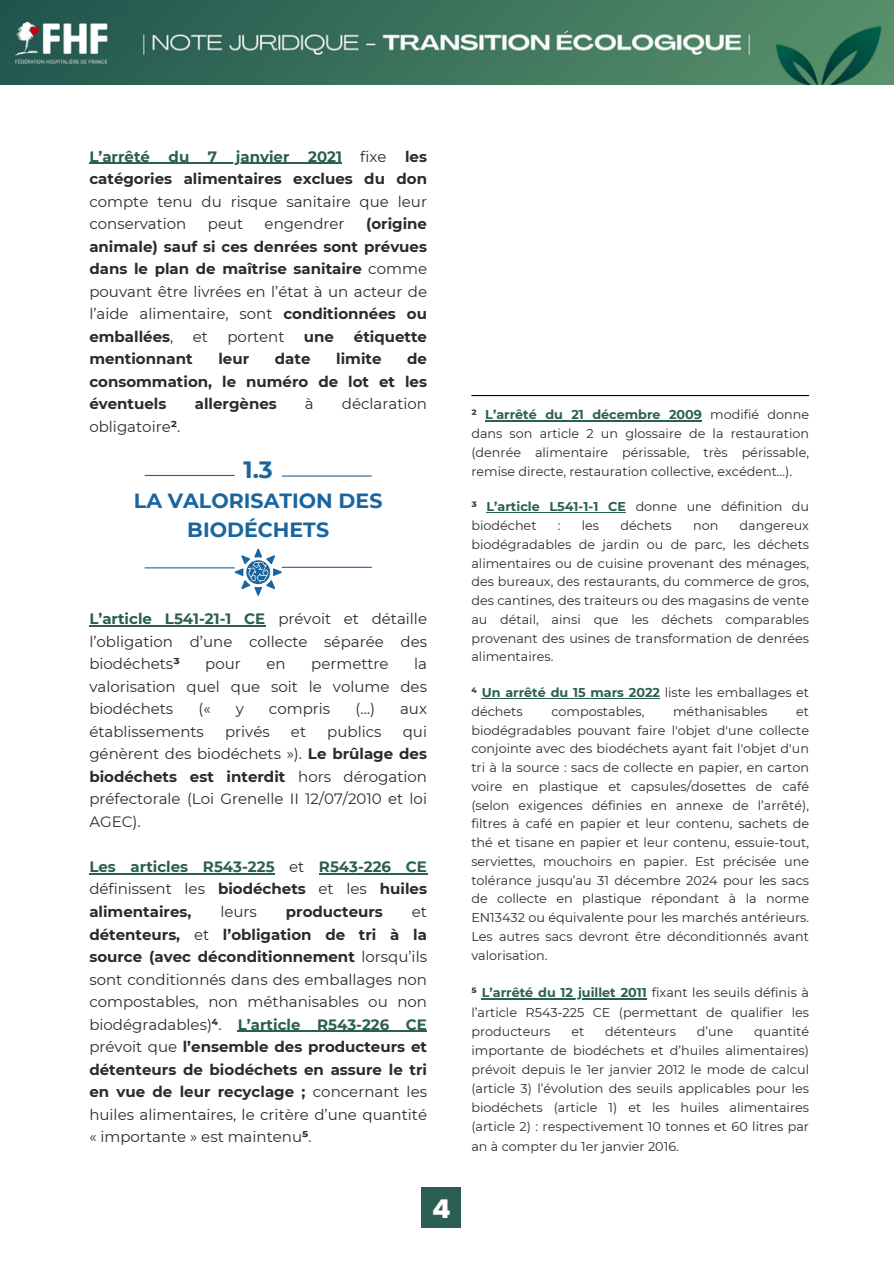
<style>
.page{position:relative;width:894px;height:1264px;background:#fff}
.page>*{position:absolute;margin:0;border:0;box-sizing:border-box;transform-origin:0 0}
.t1{font:700 27.6px "Thicker";color:#fff}
.t2{font:700 23.55px "Montserrat";color:#1a659f}
.t3{font:700 20.55px/28.2px "Montserrat";color:#1a659f;text-align:center}
.t4{font:15px/22.5px "Montserrat";color:#2b2b2b;text-align:justify}
.t5{font:700 15px/22.5px "Montserrat";color:#2b2b2b;text-align:justify}
.t6{font:700 15px/22.5px "Montserrat";color:#2b5f53;text-align:justify}
.t7{font:12.75px/18.8px "Montserrat";color:#2b2b2b;text-align:justify}
.t8{font:700 12.75px "Montserrat";color:#2b5f53}
.s1{font-weight:700;color:#2b5f53}
.s2{font-weight:700}
.s3{font-weight:400}
.s4{font-weight:400;color:#2b2b2b}
.s5{color:#2b2b2b}
</style>
<div class="page">
<img style="left:0;top:1px;width:893px;height:84px">
<hr style="left:471px;top:395px;width:337px;height:1px;background:#000">
<hr style="left:485px;top:420px;width:216px;height:1px;background:#2b5f53">
<hr style="left:486px;top:512px;width:139px;height:1px;background:#2b5f53">
<hr style="left:481px;top:698px;width:179px;height:1px;background:#2b5f53">
<hr style="left:481px;top:998px;width:165px;height:1px;background:#2b5f53">
<hr style="left:145px;top:475px;width:89px;height:1px;background:#1a659f">
<hr style="left:282px;top:475px;width:90px;height:1px;background:#1a659f">
<hr style="left:145px;top:567px;width:89px;height:1px;background:#1a659f">
<hr style="left:282px;top:566px;width:90px;height:2px;background:#1a659f">
<svg style="left:235px;top:548px;width:47px;height:47px"></svg>
<hr style="left:89px;top:625px;width:176px;height:1px;background:#2b5f53">
<hr style="left:89px;top:873px;width:185px;height:1px;background:#2b5f53">
<hr style="left:319px;top:873px;width:108px;height:1px;background:#2b5f53">
<hr style="left:238px;top:1030px;width:189px;height:1px;background:#2b5f53">
<div style="left:421px;top:1187px;width:40px;height:40px;background:#2b5f53"></div>
<hr style="left:89px;top:163px;width:253px;height:1px;background:#2b5f53">
<h2 class="t4" style="left:89px;top:145px;width:339px"><span class="s1">L’arrêté du 7 janvier 2021</span> fixe <span class="s2">les catégories alimentaires exclues du don </span>compte tenu du risque sanitaire que leur conservation</h2>
<h2 class="t5" style="left:89px;top:212px;width:339px;text-indent:276px">(origine animale) sauf si ces denrées sont prévues dans le plan de maîtrise sanitaire <span class="s3">comme pouvant être livrées en l’état à un acteur de l’aide alimentaire, sont</span> conditionnées ou emballées<span class="s3">,</span></h2>
<h2 class="t4" style="left:208px;top:212px;width:37px">peut</h2>
<h2 class="t4" style="left:264px;top:212px;width:81px">engendrer</h2>
<h2 class="t4" style="left:193px;top:325px;width:17px">et</h2>
<h2 class="t4" style="left:227px;top:325px;width:58px">portent</h2>
<h2 class="t5" style="left:304px;top:325px;width:32px">une</h2>
<h2 class="t5" style="left:354px;top:325px;width:75px">étiquette</h2>
<h2 class="t5" style="left:89px;top:347px;width:105px">mentionnant</h2>
<h2 class="t5" style="left:218px;top:347px;width:32px">leur</h2>
<h2 class="t5" style="left:275px;top:347px;width:37px">date</h2>
<h2 class="t5" style="left:336px;top:347px;width:47px">limite</h2>
<h2 class="t5" style="left:89px;top:347px;width:339px;text-indent:318px">de consommation, le numéro de lot et les éventuels</h2>
<h2 class="t5" style="left:195px;top:392px;width:83px">allergènes</h2>
<h2 class="t4" style="left:305px;top:392px;width:10px">à</h2>
<h2 class="t4" style="left:342px;top:392px;width:87px">déclaration</h2>
<h2 class="t4" style="left:89px;top:415px;width:92px">obligatoire<span class="s2">²</span>.</h2>
<p class="t2" style="left:243px;top:455px;width:31px">1.3</p>
<p class="t3" style="left:134px;top:487px;width:250px">LA VALORISATION DES<br>BIODÉCHETS</p>
<p class="t4" style="left:89px;top:607px;width:339px"><span class="s1">L’article L541-21-1 CE</span> prévoit et détaille l’obligation d’une collecte séparée des biodéchets<span class="s2">³</span></p>
<p class="t4" style="left:89px;top:652px;width:339px;text-indent:325px">la valorisation quel que soit le volume des biodéchets</p>
<p class="t4" style="left:205px;top:652px;width:37px">pour</p>
<p class="t4" style="left:266px;top:652px;width:21px">en</p>
<p class="t4" style="left:311px;top:652px;width:79px">permettre</p>
<p class="t4" style="left:198px;top:697px;width:14px">(«</p>
<p class="t4" style="left:235px;top:697px;width:10px">y</p>
<p class="t4" style="left:269px;top:697px;width:63px">compris</p>
<p class="t4" style="left:355px;top:697px;width:21px">(…)</p>
<p class="t4" style="left:400px;top:697px;width:28px">aux</p>
<p class="t4" style="left:89px;top:720px;width:116px">établissements</p>
<p class="t4" style="left:225px;top:720px;width:46px">privés</p>
<p class="t4" style="left:291px;top:720px;width:17px">et</p>
<p class="t4" style="left:327px;top:720px;width:56px">publics</p>
<p class="t4" style="left:89px;top:720px;width:339px;text-indent:313px">qui génèrent des biodéchets »). <span class="s2">Le brûlage des biodéchets est interdit</span> hors dérogation préfectorale (Loi Grenelle II 12/07/2010 et loi AGEC).</p>
<p class="t6" style="left:89px;top:855px;width:339px">Les articles R543-225 <span class="s4">et</span> R543-226 CE <span class="s4">définissent les</span> <span class="s5">biodéchets</span> <span class="s4">et les</span> <span class="s5">huiles alimentaires,</span></p>
<p class="t4" style="left:220px;top:900px;width:38px">leurs</p>
<p class="t5" style="left:286px;top:900px;width:98px">producteurs</p>
<p class="t4" style="left:89px;top:900px;width:339px;text-indent:322px">et <span class="s2">détenteurs,</span> et <span class="s2">l’obligation de tri à la source (avec déconditionnement</span> lorsqu’ils sont conditionnés dans des emballages non compostables, non méthanisables ou non biodégradables)<span class="s2">⁴</span>. <span class="s1">L’article R543-226 CE </span>prévoit que <span class="s2">l’ensemble des producteurs et détenteurs de biodéchets en assure le tri en vue de leur recyclage ;</span> concernant les huiles alimentaires, le critère d’une quantité « importante » est maintenu<span class="s2">⁵</span>.</p>
<p class="t1" style="left:432px;top:1193px;width:19px">4</p>
<p class="t7" style="left:471px;top:405px;width:339px;line-height:19.2px"><span class="s2">²</span> <span class="s1">L’arrêté du 21 décembre 2009</span> modifié donne dans son article 2 un glossaire de la restauration (denrée alimentaire périssable, très périssable, remise directe, restauration collective, excédent…).</p>
<h2 class="t7" style="left:471px;top:497px;width:339px"><span class="s2">³</span> <span class="s1">L’article L541-1-1 CE</span> donne une définition du biodéchet</h2>
<h2 class="t7" style="left:471px;top:516px;width:339px;text-indent:268px">dangereux biodégradables de jardin ou de parc, les déchets alimentaires ou de cuisine provenant des ménages, des bureaux, des restaurants, du commerce de gros, des cantines, des traiteurs ou des magasins de vente au détail, ainsi que les déchets comparables provenant des usines de transformation de denrées alimentaires.</h2>
<h1 class="t7" style="left:471px;top:683px;width:339px"><span class="s2">⁴</span> <span class="s1">Un arrêté du 15 mars 2022</span> liste les emballages et déchets</h1>
<h2 class="t7" style="left:557px;top:516px;width:4px">:</h2>
<h2 class="t7" style="left:581px;top:516px;width:19px">les</h2>
<h2 class="t7" style="left:620px;top:516px;width:53px">déchets</h2>
<h2 class="t7" style="left:692px;top:516px;width:27px">non</h2>
<h1 class="t7" style="left:551px;top:701px;width:94px">compostables,</h1>
<h1 class="t7" style="left:673px;top:701px;width:96px">méthanisables</h1>
<h1 class="t7" style="left:471px;top:701px;width:339px;text-indent:325px">et biodégradables pouvant faire l'objet d'une collecte conjointe avec des biodéchets ayant fait l'objet d'un tri à la source : sacs de collecte en papier, en carton voire en plastique et capsules/dosettes de café (selon exigences définies en annexe de l’arrêté), filtres à café en papier et leur contenu, sachets de thé et tisane en papier et leur contenu, essuie-tout, serviettes, mouchoirs en papier. Est précisée une tolérance jusqu’au 31 décembre 2024 pour les sacs de collecte en plastique répondant à la norme EN13432 ou équivalente pour les marchés antérieurs.<br>Les autres sacs devront être déconditionnés avant valorisation.</h1>
<p class="t8" style="left:471px;top:985px;width:339px"><span class="s5">⁵</span> L’arrêté du 12 juillet 2011 <span class="s4">fixant les seuils définis à</span></p>
<p class="t7" style="left:471px;top:1002px;width:339px;line-height:19.2px">l’article R543-225 CE (permettant de qualifier les producteurs</p>
<p class="t7" style="left:571px;top:1021px;width:14px">et</p>
<p class="t7" style="left:605px;top:1021px;width:72px">détenteurs</p>
<p class="t7" style="left:696px;top:1021px;width:38px">d’une</p>
<p class="t7" style="left:471px;top:1021px;width:339px;line-height:19.2px;text-indent:283px">quantité importante de biodéchets et d’huiles alimentaires) prévoit depuis le 1er janvier 2012 le mode de calcul (article 3) l’évolution des seuils applicables pour les biodéchets (article 1) et les huiles alimentaires (article 2) : respectivement 10 tonnes et 60 litres par an à compter du 1er janvier 2016.</p>
</div>
